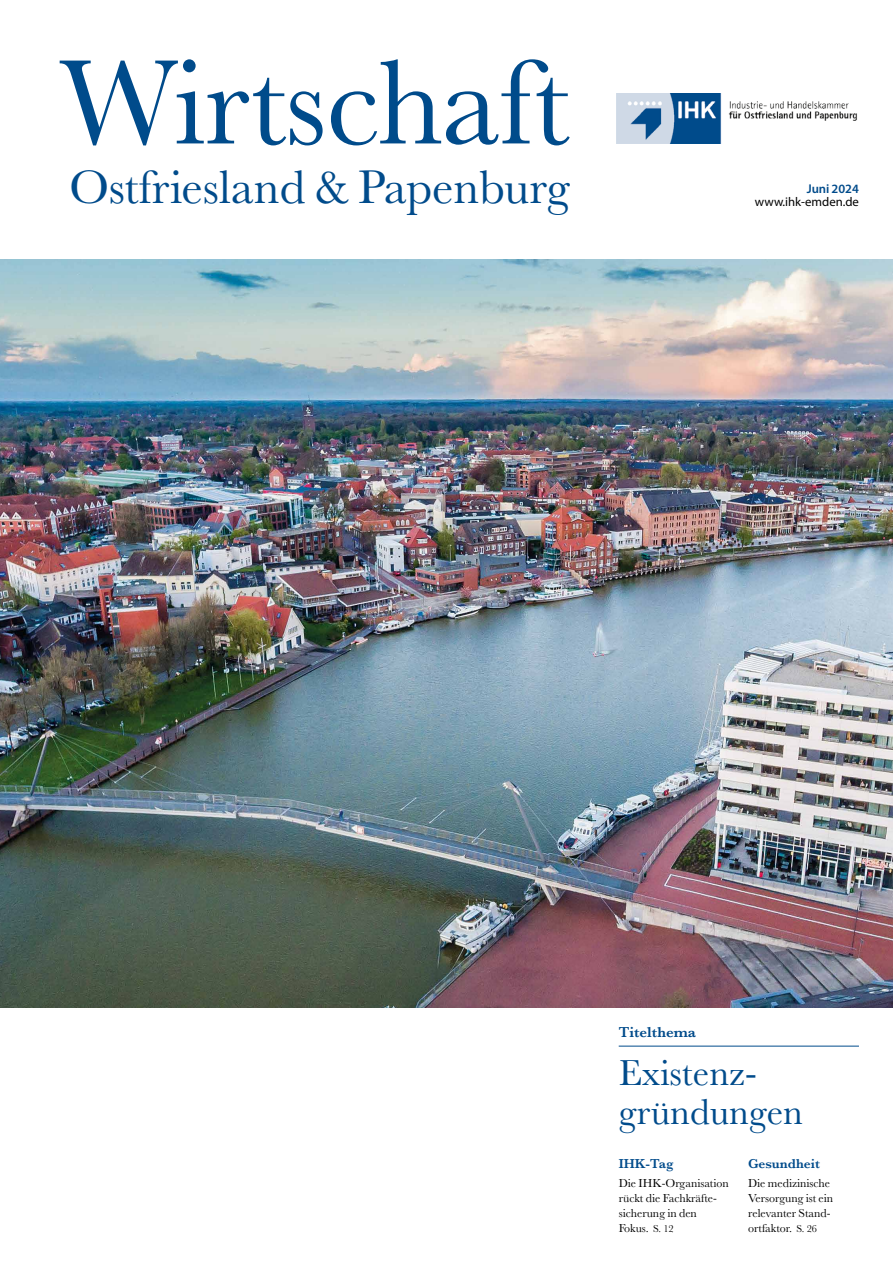
<style>
.page{position:relative;width:893px;height:1263px;background:#fff}
.page>*{position:absolute;margin:0;border:0;box-sizing:border-box;transform-origin:0 0}
.t1{font:125.1px "Baskerville MT Std";color:#004b8b}
.t2{font:48.9px "Baskerville MT Std";color:#004b8b}
.t3{font:37.5px/39px "Baskerville MT Std";color:#004b8b}
.t4{font:600 15px "Baskerville MT Std";color:#004b8b}
.t5{font:600 13.5px "Baskerville MT Std";color:#004b8b}
.t6{font:12.75px "Myriad Pro";color:#000}
.t7{font:600 12.75px "Myriad Pro";color:#004b8b}
.t8{font:12px/15px "Baskerville MT Std";color:#000}
.s1{font-size:10.5px}
</style>
<div class="page">
<img style="left:0;top:259px;width:893px;height:749px">
<hr style="left:619px;top:1046px;width:240px;height:1px;background:#004b8b">
<img style="left:617px;top:94px;width:240px;height:50px">
<h1 class="t1" style="left:60px;top:31px;width:512px">Wirtschaft</h1>
<h2 class="t2" style="left:69px;top:159px;width:502px">Ostfriesland &amp; Papenburg</h2>
<p class="t7" style="left:807px;top:180px;width:54px">Juni 2024</p>
<p class="t6" style="left:755px;top:194px;width:106px">www.ihk-emden.de</p>
<p class="t4" style="left:619px;top:1024px;width:79px">Titelthema</p>
<h3 class="t3" style="left:619px;top:1053px;width:186px">Existenz&shy;gründungen</h3>
<p class="t5" style="left:619px;top:1155px;width:56px">IHK-Tag</p>
<p class="t8" style="left:619px;top:1175px;width:112px">Die IHK-Organisation rückt die Fachkräfte&shy;sicherung in den<br>Fokus. <span class="s1">S. 12</span></p>
<p class="t5" style="left:748px;top:1155px;width:73px">Gesundheit</p>
<p class="t8" style="left:748px;top:1175px;width:87px">Die medizinische<br>Versorgung ist ein relevanter Stand&shy;ortfaktor. <span class="s1">S. 26</span></p>
</div>
